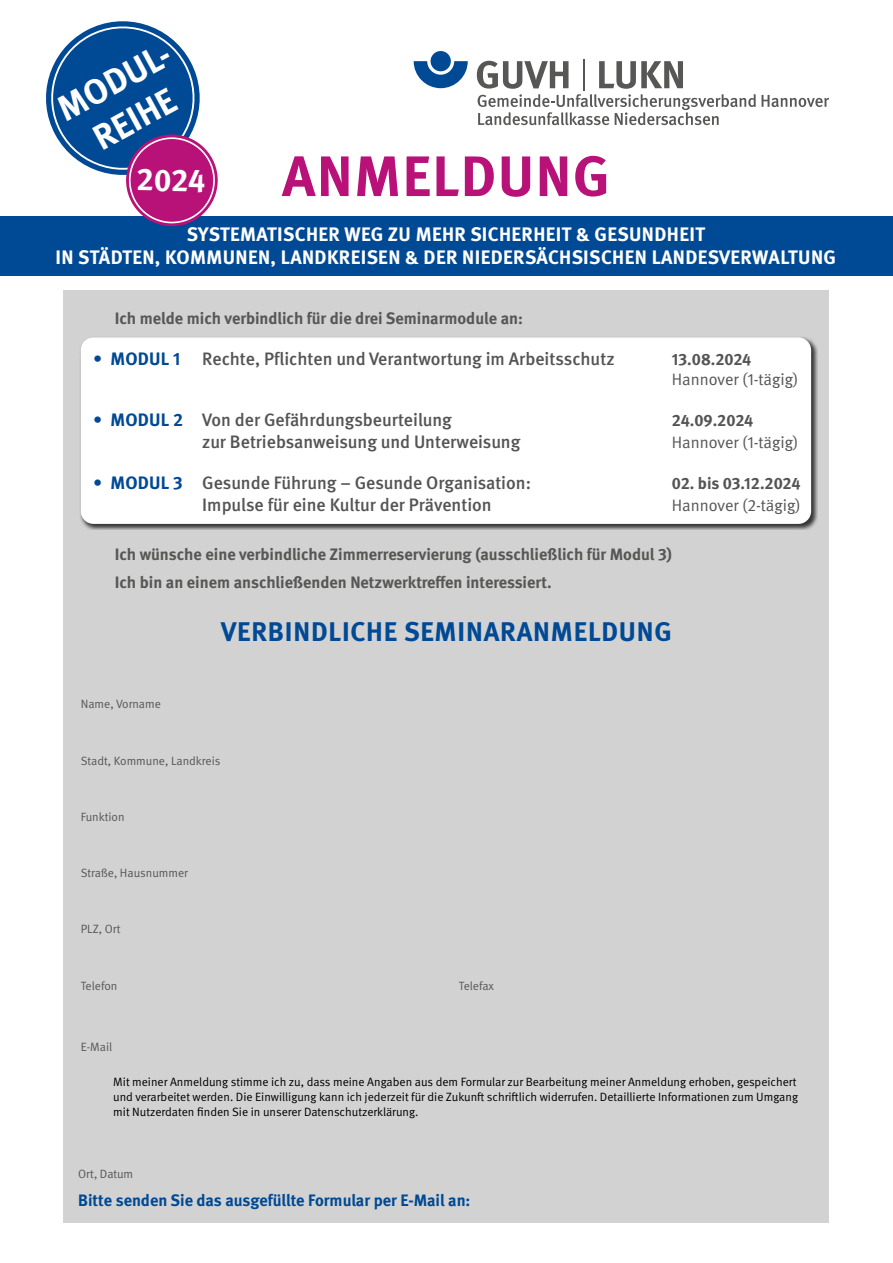
<style>
.page{position:relative;width:893px;height:1263px;background:#fff}
.page>*{position:absolute;margin:0;border:0;box-sizing:border-box;transform-origin:0 0}
.t1{font:700 57px "DGUV Meta";letter-spacing:.03em;color:#b81278}
.t2{font:700 35.55px/42.8px "DGUV Meta";color:#fff;text-align:center}
.t3{font:700 31.65px "DGUV Meta";color:#fff}
.t4{font:700 27px "DGUV Meta";letter-spacing:.03em;color:#004994}
.t5{font:700 19.5px/23.4px "DGUV Meta";letter-spacing:.02em;color:#fff;text-align:center}
.t6{font:500 18px "DGUV Meta";color:#545454}
.t7{font:700 16.5px/28.8px "DGUV Meta";color:#575756}
.t8{font:16.5px "DGUV Meta";color:#545454}
.t9{font:700 16.5px "DGUV Meta";color:#004994}
.t10{font:700 16.5px "DGUV Meta";letter-spacing:-.01em;color:#545454}
.t11{font:12px/15px "DGUV Meta";color:#000}
.t12{font:12px "DGUV Meta";color:#575756}
.s1{font-weight:700;color:#004994}
</style>
<div class="page">
<div style="left:0;top:216px;width:893px;height:59px;background:#004994"></div>
<svg style="left:414px;top:61px;width:54px;height:27px"></svg>
<div style="left:431px;top:51px;width:20px;height:20px;background:#004994;border-radius:50%"></div>
<svg style="left:477px;top:61px;width:352px;height:64px"></svg>
<hr style="left:583px;top:59px;width:2px;height:31px;background:#575756">
<div style="left:64px;top:290px;width:765px;height:932px;background:#d2d2d2"></div>
<div style="left:80px;top:337px;width:738px;height:193px;background:#000;opacity:.75"></div>
<div style="left:81px;top:337px;width:730px;height:187px;background:#fff;border-radius:13px"></div>
<svg style="left:46px;top:21px;width:164px;height:154px"></svg>
<svg style="left:126px;top:134px;width:92px;height:93px"></svg>
<div style="left:129px;top:138px;width:85px;height:85px;background:#b81278;border-radius:50%"></div>
<div style="left:129px;top:137px;width:86px;height:87px;border:2px solid #fff;border-radius:50%"></div>
<h2 class="t2" style="left:50px;top:92px;width:132px;rotate:-28deg">MODUL-<br>REIHE</h2>
<h3 class="t3" style="left:137px;top:161px;width:71px;rotate:1deg">2024</h3>
<h1 class="t1" style="left:282px;top:142px;width:329px">ANMELDUNG</h1>
<h3 class="t5" style="left:56px;top:223px;width:782px">SYSTEMATISCHER WEG ZU MEHR SICHERHEIT &amp; GESUNDHEIT<br>IN STÄDTEN, KOMMUNEN, LANDKREISEN &amp; DER NIEDERSÄCHSISCHEN LANDESVERWALTUNG</h3>
<h3 class="t7" style="left:115px;top:304px;width:410px">Ich melde mich verbindlich für die drei Seminarmodule an:</h3>
<h3 class="t6" style="left:94px;top:348px;width:522px"><span class="s1">• MODUL 1</span> Rechte, Pflichten und Verantwortung im Arbeitsschutz</h3>
<h3 class="t10" style="left:672px;top:349px;width:81px">13.08.2024</h3>
<h3 class="t8" style="left:672px;top:370px;width:128px">Hannover (1-tägig)</h3>
<h3 class="t6" style="left:94px;top:410px;width:360px"><span class="s1">• MODUL 2</span> Von der Gefährdungsbeurteilung</h3>
<h3 class="t10" style="left:672px;top:411px;width:83px">24.09.2024</h3>
<h3 class="t6" style="left:202px;top:431px;width:320px">zur Betriebsanweisung und Unterweisung</h3>
<h3 class="t8" style="left:672px;top:433px;width:128px">Hannover (1-tägig)</h3>
<h3 class="t6" style="left:94px;top:473px;width:439px"><span class="s1">• MODUL 3</span> Gesunde Führung – Gesunde Organisation:</h3>
<h3 class="t10" style="left:672px;top:474px;width:130px">02. bis 03.12.2024</h3>
<h3 class="t6" style="left:202px;top:494px;width:291px">Impulse für eine Kultur der Prävention</h3>
<h3 class="t8" style="left:672px;top:496px;width:130px">Hannover (2-tägig)</h3>
<h3 class="t7" style="left:115px;top:540px;width:559px">Ich wünsche eine verbindliche Zimmerreservierung (ausschließlich für Modul 3)<br>Ich bin an einem anschließenden Netzwerktreffen interessiert.</h3>
<h3 class="t4" style="left:221px;top:616px;width:452px">VERBINDLICHE SEMINARANMELDUNG</h3>
<p class="t12" style="left:81px;top:697px;width:82px">Name, Vorname</p>
<p class="t12" style="left:81px;top:754px;width:141px">Stadt, Kommune, Landkreis</p>
<p class="t12" style="left:81px;top:810px;width:45px">Funktion</p>
<p class="t12" style="left:81px;top:866px;width:109px">Straße, Hausnummer</p>
<p class="t12" style="left:81px;top:922px;width:41px">PLZ, Ort</p>
<p class="t12" style="left:81px;top:979px;width:38px">Telefon</p>
<p class="t12" style="left:459px;top:979px;width:37px">Telefax</p>
<p class="t12" style="left:81px;top:1039px;width:33px">E-Mail</p>
<p class="t11" style="left:113px;top:1075px;width:686px">Mit meiner Anmeldung stimme ich zu, dass meine Angaben aus dem Formular zur Bearbeitung meiner Anmeldung erhoben, gespeichert und verarbeitet werden. Die Einwilligung kann ich jederzeit für die Zukunft schriftlich widerrufen. Detaillierte Informationen zum Umgang mit Nutzerdaten finden Sie in unserer Datenschutzerklärung.</p>
<p class="t12" style="left:78px;top:1167px;width:57px">Ort, Datum</p>
<h3 class="t9" style="left:78px;top:1190px;width:394px">Bitte senden Sie das ausgefüllte Formular per E-Mail an:</h3>
</div>
